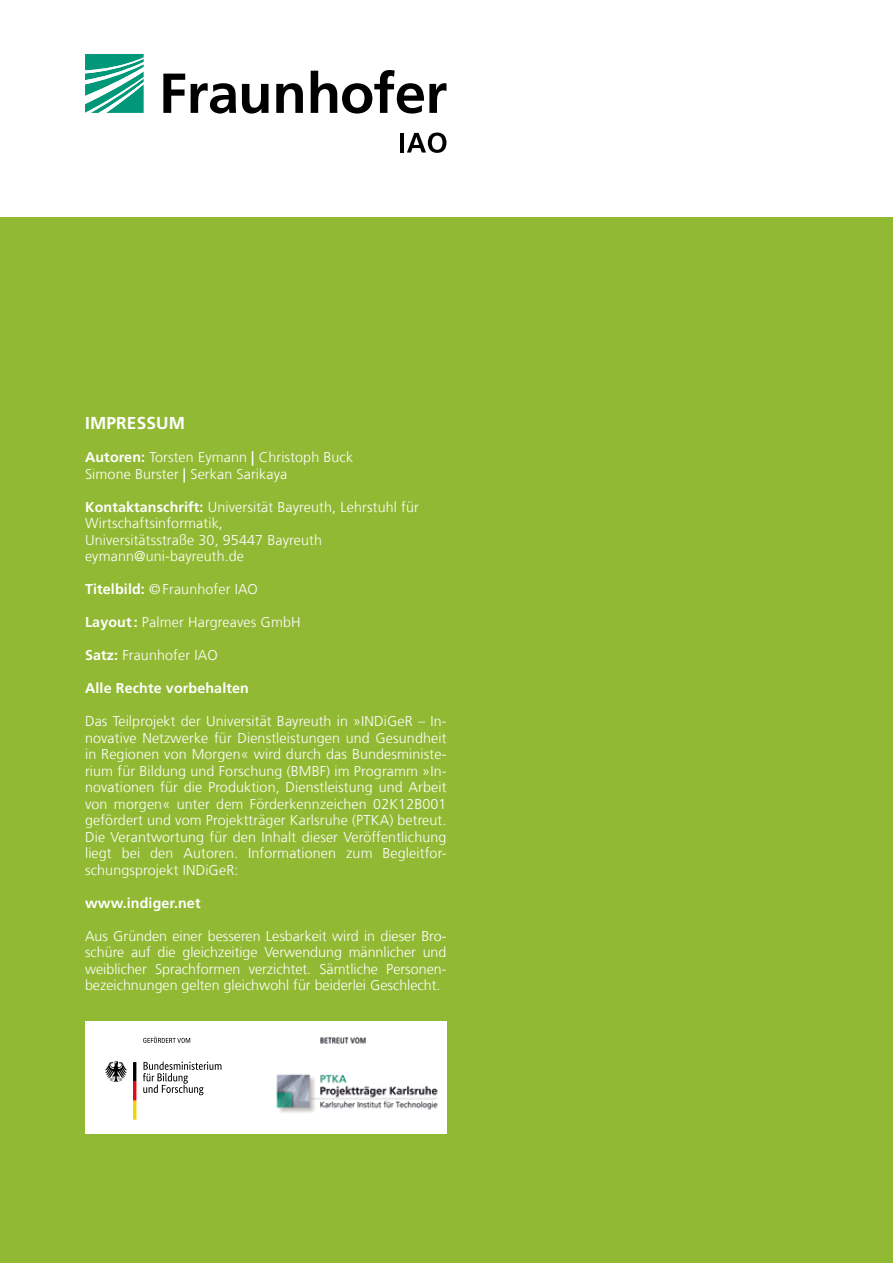
<style>
.page{position:relative;width:893px;height:1263px;background:#fff}
.page>*{position:absolute;margin:0;border:0;box-sizing:border-box;transform-origin:0 0}
.t1{font:700 17.25px "Frutiger LT Com";letter-spacing:.01em;color:#fff}
.t2{font:300 14.25px/16.5px "Frutiger LT Com";letter-spacing:.01em;color:#fff}
.t3{font:700 14.25px "Frutiger LT Com";letter-spacing:.01em;color:#fff}
.s1{font-weight:700}
</style>
<div class="page">
<div style="left:0;top:217px;width:893px;height:1046px;background:#92b933"></div>
<svg style="left:85px;top:54px;width:59px;height:59px"></svg>
<svg style="left:163px;top:70px;width:283px;height:44px"></svg>
<hr style="left:400px;top:133px;width:3px;height:20px;background:#000">
<svg style="left:407px;top:133px;width:39px;height:20px"></svg>
<div style="left:85px;top:1022px;width:361px;height:112px;background:#fff"></div>
<svg style="left:143px;top:1061px;width:78px;height:34px"></svg>
<svg style="left:105px;top:1061px;width:22px;height:21px"></svg>
<svg style="left:133px;top:1062px;width:3px;height:58px"></svg>
<svg style="left:143px;top:1037px;width:47px;height:6px"></svg>
<img style="left:276px;top:1037px;width:162px;height:76px">
<p class="t1" style="left:85px;top:413px;width:102px">IMPRESSUM</p>
<p class="t2" style="left:85px;top:449px;width:270px"><span class="s1">Autoren:</span> Torsten Eymann <span class="s1">|</span> Christoph Buck<br>Simone Burster <span class="s1">|</span> Serkan Sarikaya</p>
<p class="t2" style="left:85px;top:498px;width:335px"><span class="s1">Kontaktanschrift:</span> Universität Bayreuth, Lehrstuhl für Wirtschaftsinformatik,<br>Universitätsstraße 30, 95447 Bayreuth eymann@uni-bayreuth.de</p>
<p class="t2" style="left:85px;top:581px;width:174px"><span class="s1">Titelbild:</span> © Fraunhofer IAO</p>
<p class="t2" style="left:85px;top:614px;width:217px"><span class="s1">Layout:</span> Palmer Hargreaves GmbH</p>
<p class="t2" style="left:85px;top:647px;width:134px"><span class="s1">Satz:</span> Fraunhofer IAO</p>
<p class="t3" style="left:85px;top:680px;width:165px">Alle Rechte vorbehalten</p>
<p class="t2" style="left:85px;top:713px;width:363px;text-align:justify">Das Teilprojekt der Universität Bayreuth in »INDiGeR – In&shy;novative Netzwerke für Dienstleistungen und Gesundheit in Regionen von Morgen« wird durch das Bundesministe&shy;rium für Bildung und Forschung (BMBF) im Programm »In&shy;novationen für die Produktion, Dienstleistung und Arbeit von morgen« unter dem Förderkennzeichen 02K12B001 gefördert und vom Projektträger Karlsruhe (PTKA) betreut.<br>Die Verantwortung für den Inhalt dieser Veröffentlichung liegt bei den Autoren. Informationen zum Begleitfor&shy;schungsprojekt INDiGeR:</p>
<p class="t3" style="left:85px;top:894px;width:117px">www.indiger.net</p>
<p class="t2" style="left:85px;top:927px;width:363px;text-align:justify">Aus Gründen einer besseren Lesbarkeit wird in dieser Bro&shy;schüre auf die gleichzeitige Verwendung männlicher und weiblicher Sprachformen verzichtet. Sämtliche Personen&shy;bezeichnungen gelten gleichwohl für beiderlei Geschlecht.</p>
</div>
